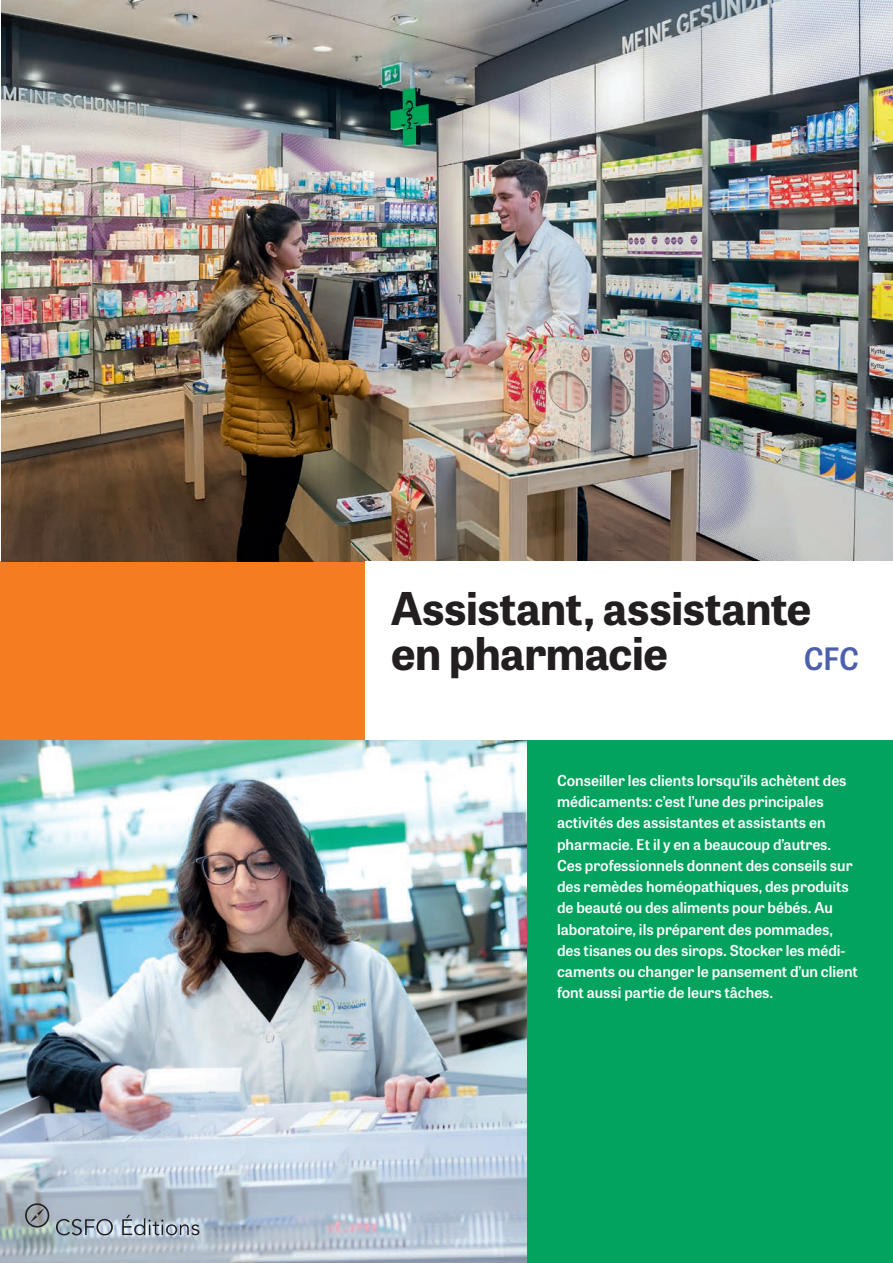
<style>
.page{position:relative;width:893px;height:1263px;background:#fff}
.page>*{position:absolute;margin:0;border:0;box-sizing:border-box;transform-origin:0 0}
.t1{font:700 45px/45px "Tablet Gothic";letter-spacing:-.01em;color:#231f20}
.t2{font:600 30.75px "Tablet Gothic";color:#4c60ac}
.t3{font:600 15px/21.3px "Tablet Gothic";color:#fff}
</style>
<div class="page">
<img style="left:0;top:740px;width:527px;height:523px">
<div style="left:0;top:561px;width:366px;height:179px;background:#f47d21"></div>
<div style="left:527px;top:740px;width:366px;height:523px;background:#02a35e"></div>
<svg style="left:56px;top:1219px;width:57px;height:16px"></svg>
<svg style="left:25px;top:1203px;width:24px;height:24px"></svg>
<svg style="left:122px;top:1215px;width:77px;height:20px;background:#9fa9b4"></svg>
<img style="left:1px;top:0;width:892px;height:561px">
<h1 class="t1" style="left:391px;top:584px;width:422px">Assistant, assistante en pharmacie</h1>
<h2 class="t2" style="left:804px;top:637px;width:57px">CFC</h2>
<p class="t3" style="left:557px;top:769px;width:302px">Conseiller les clients lorsqu’ils achètent des médicaments: c’est l’une des principales activités des assistantes et assistants en pharmacie. Et il y en a beaucoup d’autres.<br>Ces professionnels donnent des conseils sur des remèdes homéopathiques, des produits de beauté ou des aliments pour bébés. Au laboratoire, ils préparent des pommades, des tisanes ou des sirops. Stocker les médi&shy;caments ou changer le pansement d’un client font aussi partie de leurs tâches.</p>
</div>
